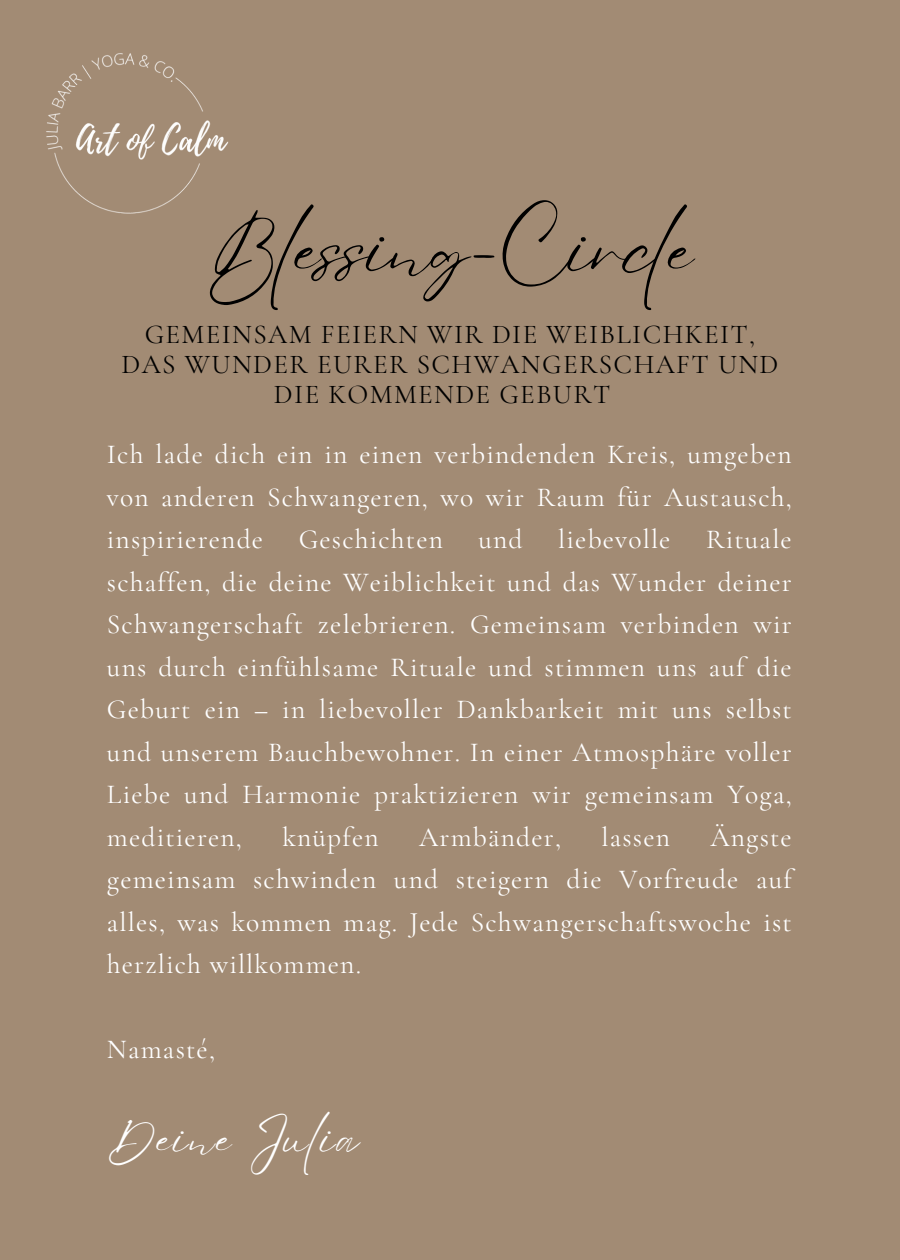
<style>
.page{position:relative;width:900px;height:1260px;background:#a28b74}
.page>*{position:absolute;margin:0;border:0;box-sizing:border-box;transform-origin:0 0}
.t1{font:75px "Eyesome Script";color:#000}
.t2{font:45px "Eyesome Script";letter-spacing:.045em;color:#fff}
.t3{font:27.5px/42.5px "Cormorant Garamond";letter-spacing:.045em;color:#fff;text-align:justify}
.t4{font:27.25px/30px "Cormorant Garamond";letter-spacing:.05em;color:#000;text-align:center}
</style>
<div class="page">
<img style="left:46px;top:53px;width:183px;height:161px">
<p class="t1" style="left:206px;top:202px;width:490px">Blessing-Circle</p>
<p class="t4" style="left:122px;top:320px;width:658px">GEMEINSAM FEIERN WIR DIE WEIBLICHKEIT,<br>DAS WUNDER EURER SCHWANGERSCHAFT UND<br>DIE KOMMENDE GEBURT</p>
<p class="t3" style="left:107px;top:433px;width:686px">Ich lade dich ein in einen verbindenden Kreis, umgeben von anderen Schwangeren, wo wir Raum für Austausch, inspirierende</p>
<p class="t3" style="left:107px;top:518px;width:686px;text-indent:599px">Rituale schaffen, die deine Weiblichkeit und das Wunder deiner Schwangerschaft zelebrieren. Gemeinsam verbinden wir uns durch einfühlsame Rituale und stimmen uns auf die Geburt ein – in liebevoller Dankbarkeit mit uns selbst und unserem Bauchbewohner. In einer Atmosphäre voller Liebe und Harmonie praktizieren wir gemeinsam Yoga, meditieren,</p>
<p class="t3" style="left:299px;top:518px;width:146px">Geschichten</p>
<p class="t3" style="left:479px;top:518px;width:46px">und</p>
<p class="t3" style="left:558px;top:518px;width:114px">liebevolle</p>
<p class="t3" style="left:107px;top:816px;width:686px;text-indent:603px">Ängste gemeinsam schwinden und steigern die Vorfreude auf alles, was kommen mag. Jede Schwangerschaftswoche ist herzlich willkommen.</p>
<p class="t3" style="left:282px;top:816px;width:98px">knüpfen</p>
<p class="t3" style="left:419px;top:816px;width:144px">Armbänder,</p>
<p class="t3" style="left:601px;top:816px;width:70px">lassen</p>
<h1 class="t3" style="left:107px;top:1028px;width:110px">Namasté,</h1>
<h3 class="t2" style="left:107px;top:1111px;width:254px">Deine Julia</h3>
</div>
